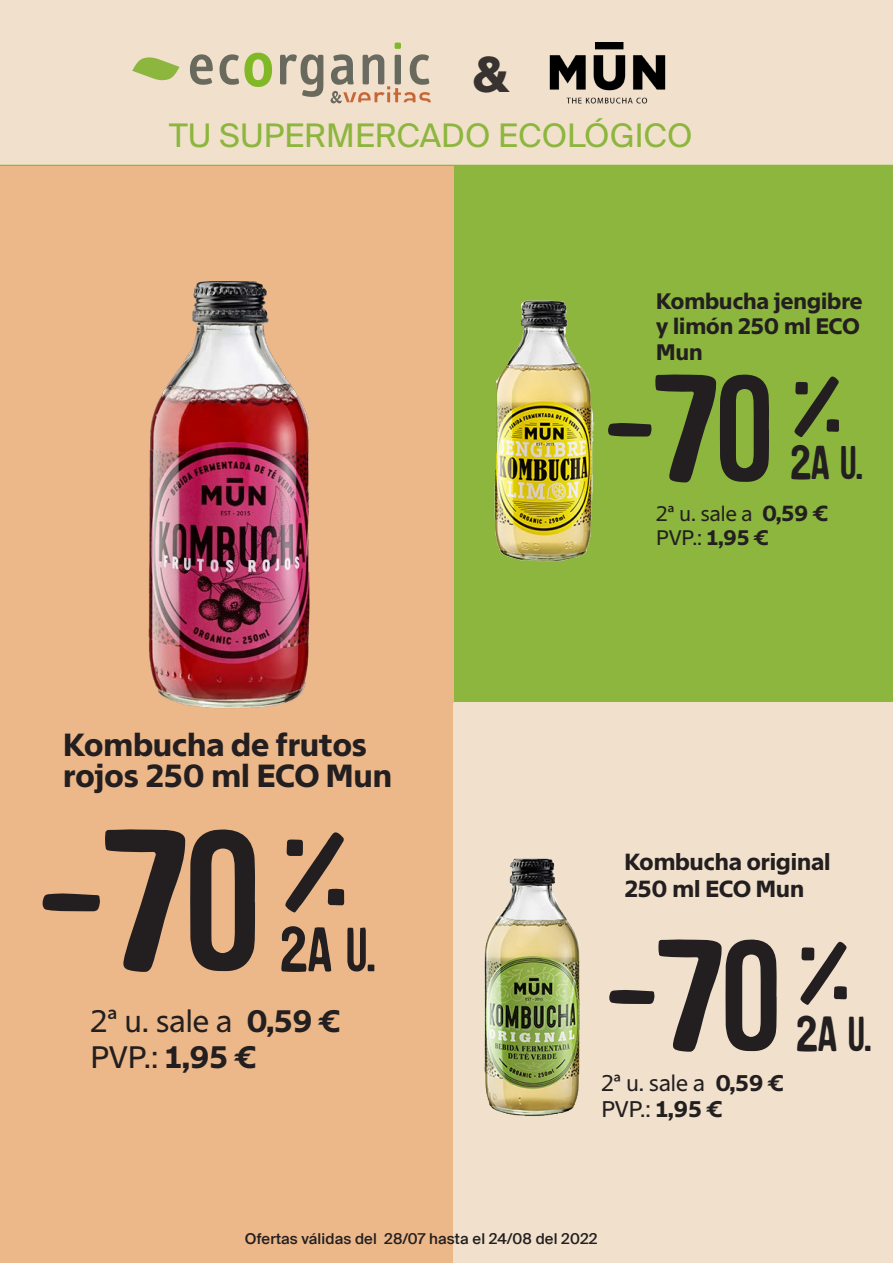
<style>
.page{position:relative;width:893px;height:1263px;background:#fff}
.page>*{position:absolute;margin:0;border:0;box-sizing:border-box;transform-origin:0 0}
.t1{font:201.9px "Veritas";color:#231f20}
.t2{font:159px "Veritas";color:#231f20}
.t3{font:153px "Veritas";color:#231f20}
.t4{font:62.1px "Veritas";color:#231f20}
.t5{font:48.9px "Veritas";color:#231f20}
.t6{font:700 48.6px "Suisse Sign";color:#231f20}
.t7{font:47.1px "Veritas";color:#231f20}
.t8{font:32.4px "Suisse Intl";color:#8cb63d}
.t9{font:700 30.9px/30.9px "Suisse Sign";color:#231f20}
.t10{font:30px/36px "Suisse Sign";color:#231f20}
.t11{font:700 22.5px/27px "Suisse Sign";color:#231f20}
.t12{font:21.9px/26.2px "Suisse Sign";color:#231f20}
.t13{font:700 21.6px/25.5px "Suisse Sign";color:#231f20}
.t14{font:20.25px/24.5px "Suisse Sign";color:#231f20}
.t15{font:500 15px "Suisse Intl";letter-spacing:.01em;color:#231f20}
.s1{font-weight:700}
.s2{font-weight:700;font-size:21px}
</style>
<div class="page">
<div style="left:0;top:0;width:893px;height:166px;background:#f1e1cc"></div>
<div style="left:0;top:685px;width:454px;height:578px;background:#edb889"></div>
<div style="left:454px;top:166px;width:439px;height:538px;background:#8cb63d"></div>
<div style="left:454px;top:703px;width:439px;height:560px;background:#f1e1cc"></div>
<img style="left:549px;top:43px;width:117px;height:60px">
<hr style="left:0;top:165px;width:893px;height:1px;background:#8cb63d">
<svg style="left:132px;top:57px;width:48px;height:24px"></svg>
<svg style="left:190px;top:54px;width:23px;height:31px"></svg>
<svg style="left:220px;top:53px;width:52px;height:34px"></svg>
<svg style="left:280px;top:54px;width:43px;height:43px"></svg>
<svg style="left:331px;top:43px;width:100px;height:60px"></svg>
<img style="left:453px;top:843px;width:127px;height:294px">
<img style="left:494px;top:300px;width:101px;height:262px">
<div style="left:0;top:166px;width:454px;height:537px;background:#edb889"></div>
<img style="left:148px;top:281px;width:162px;height:427px">
<h3 class="t6" style="left:474px;top:46px;width:36px">&amp;</h3>
<h3 class="t8" style="left:169px;top:117px;width:525px">TU SUPERMERCADO ECOLÓGICO</h3>
<h3 class="t13" style="left:656px;top:288px;width:208px">Kombucha jengibre y limón 250 ml ECO<br>Mun</h3>
<h3 class="t3" style="left:600px;top:345px;width:244px">-70 <sup>%</sup></h3>
<h3 class="t7" style="left:789px;top:437px;width:77px">2A U.</h3>
<h3 class="t9" style="left:63px;top:730px;width:330px">Kombucha de frutos rojos 250 ml ECO Mun</h3>
<h1 class="t1" style="left:33px;top:790px;width:319px">-70 <sup>%</sup></h1>
<h3 class="t4" style="left:278px;top:916px;width:101px">2A U.</h3>
<h3 class="t10" style="left:91px;top:1003px;width:252px">2ª u. sale a <span class="s1">0,59 €<br></span>PVP.: <span class="s1">1,95 €</span></h3>
<h3 class="t14" style="left:656px;top:502px;width:173px">2ª u. sale a <span class="s2">0,59 €<br></span>PVP.: <span class="s1">1,95 €</span></h3>
<h3 class="t11" style="left:624px;top:849px;width:208px">Kombucha original<br>250 ml ECO Mun</h3>
<h2 class="t2" style="left:601px;top:909px;width:251px">-70 <sup>%</sup></h2>
<h3 class="t5" style="left:795px;top:1007px;width:80px">2A U.</h3>
<h3 class="t12" style="left:601px;top:1070px;width:184px">2ª u. sale a <span class="s1">0,59 €<br></span>PVP.: <span class="s1">1,95 €</span></h3>
<p class="t15" style="left:275px;top:1227px;width:354px">Ofertas válidas del 28/07 hasta el 26/08 del 2022</p>
<p class="t15" style="left:245px;top:1229px;width:354px">Ofertas válidas del 28/07 hasta el 24/08 del 2022</p>
</div>
